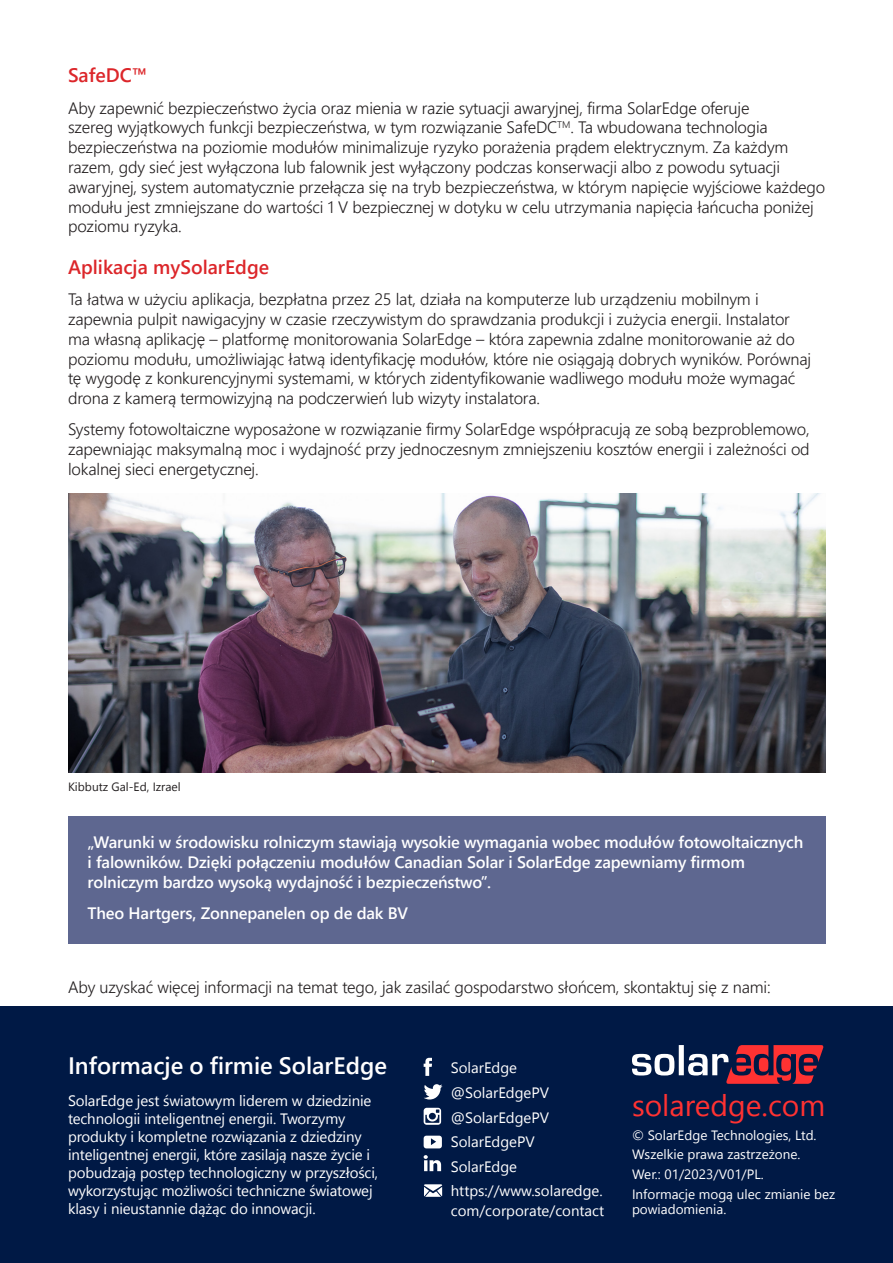
<style>
.page{position:relative;width:893px;height:1263px;background:#fff}
.page>*{position:absolute;margin:0;border:0;box-sizing:border-box;transform-origin:0 0}
.t1{font:30px "Segoe UI";color:#ff3232}
.t2{font:600 23.7px "Segoe UI";color:#fff}
.Body_Header_N{font:600 19.5px "Segoe UI";color:#dc262a}
.Body_Header_N-2{font:300 16.5px/19.8px "Segoe UI";letter-spacing:-.01em;color:#231f20}
.Body_Header_N-3{font:600 16.5px/19.8px "Segoe UI";letter-spacing:-.01em;color:#fff}
.Body{font:15px/18px "Segoe UI";letter-spacing:-.01em;color:#fff}
.Body-2{font:13.5px/19.5px "Segoe UI";color:#fff}
.Body_Header_N-4{font:12px "Segoe UI";color:#231f20}
</style>
<div class="page">
<img style="left:68px;top:493px;width:757px;height:279px">
<div style="left:0;top:1006px;width:893px;height:257px;background:#001945"></div>
<svg style="left:632px;top:1045px;width:192px;height:39px"></svg>
<svg style="left:424px;top:1108px;width:17px;height:17px"></svg>
<svg style="left:424px;top:1155px;width:17px;height:16px"></svg>
<svg style="left:424px;top:1058px;width:8px;height:18px"></svg>
<svg style="left:424px;top:1084px;width:18px;height:15px"></svg>
<svg style="left:424px;top:1136px;width:18px;height:12px"></svg>
<svg style="left:424px;top:1184px;width:18px;height:13px"></svg>
<div style="left:68px;top:816px;width:757px;height:127px;background:#5e6790"></div>
<p class="Body_Header_N" style="left:68px;top:60px;width:81px">SafeDC™</p>
<p class="Body_Header_N-2" style="left:68px;top:97px;width:759px">Aby zapewnić bezpieczeństwo życia oraz mienia w razie sytuacji awaryjnej, firma SolarEdge oferuje<br>szereg wyjątkowych funkcji bezpieczeństwa, w tym rozwiązanie SafeDC<sup>TM</sup>. Ta wbudowana technologia bezpieczeństwa na poziomie modułów minimalizuje ryzyko porażenia prądem elektrycznym. Za każdym razem, gdy sieć jest wyłączona lub falownik jest wyłączony podczas konserwacji albo z powodu sytuacji awaryjnej, system automatycznie przełącza się na tryb bezpieczeństwa, w którym napięcie wyjściowe każdego modułu jest zmniejszane do wartości 1 V bezpiecznej w dotyku w celu utrzymania napięcia łańcucha poniżej poziomu ryzyka.</p>
<p class="Body_Header_N" style="left:68px;top:251px;width:203px">Aplikacja mySolarEdge</p>
<p class="Body_Header_N-2" style="left:68px;top:289px;width:745px">Ta łatwa w użyciu aplikacja, bezpłatna przez 25 lat, działa na komputerze lub urządzeniu mobilnym i zapewnia pulpit nawigacyjny w czasie rzeczywistym do sprawdzania produkcji i zużycia energii. Instalator ma własną aplikację – platformę monitorowania SolarEdge – która zapewnia zdalne monitorowanie aż do poziomu modułu, umożliwiając łatwą identyfikację modułów, które nie osiągają dobrych wyników. Porównaj tę wygodę z konkurencyjnymi systemami, w których zidentyfikowanie wadliwego modułu może wymagać drona z kamerą termowizyjną na podczerwień lub wizyty instalatora.</p>
<p class="Body_Header_N-2" style="left:68px;top:419px;width:743px;text-align:justify">Systemy fotowoltaiczne wyposażone w rozwiązanie firmy SolarEdge współpracują ze sobą bezproblemowo, zapewniając maksymalną moc i wydajność przy jednoczesnym zmniejszeniu kosztów energii i zależności od lokalnej sieci energetycznej.</p>
<p class="Body_Header_N-4" style="left:68px;top:777px;width:114px">Kibbutz Gal-Ed, Izrael</p>
<p class="Body_Header_N-3" style="left:88px;top:832px;width:717px">„Warunki w środowisku rolniczym stawiają wysokie wymagania wobec modułów fotowoltaicznych i falowników. Dzięki połączeniu modułów Canadian Solar i SolarEdge zapewniamy firmom rolniczym bardzo wysoką wydajność i bezpieczeństwo”.</p>
<p class="Body_Header_N-3" style="left:88px;top:903px;width:322px">Theo Hartgers, Zonnepanelen op de dak BV</p>
<p class="Body_Header_N-2" style="left:68px;top:977px;width:704px">Aby uzyskać więcej informacji na temat tego, jak zasilać gospodarstwo słońcem, skontaktuj się z nami:</p>
<p class="t2" style="left:68px;top:1047px;width:320px">Informacje o firmie SolarEdge</p>
<p class="Body" style="left:68px;top:1091px;width:312px">SolarEdge jest światowym liderem w dziedzinie technologii inteligentnej energii. Tworzymy produkty i kompletne rozwiązania z dziedziny inteligentnej energii, które zasilają nasze życie i pobudzają postęp technologiczny w przyszłości, wykorzystując możliwości techniczne światowej klasy i nieustannie dążąc do innowacji.</p>
<p class="Body" style="left:451px;top:1059px;width:68px">SolarEdge</p>
<p class="Body" style="left:451px;top:1083px;width:100px">@SolarEdgePV</p>
<p class="Body" style="left:451px;top:1108px;width:100px">@SolarEdgePV</p>
<p class="Body" style="left:451px;top:1132px;width:86px">SolarEdgePV</p>
<p class="Body" style="left:451px;top:1157px;width:68px">SolarEdge</p>
<p class="Body" style="left:451px;top:1181px;width:155px;line-height:19.5px">https://www.solaredge. com/corporate/contact</p>
<p class="t1" style="left:632px;top:1081px;width:195px">solaredge.com</p>
<p class="Body-2" style="left:632px;top:1125px;width:186px">© SolarEdge Technologies, Ltd.<br>Wszelkie prawa zastrzeżone.<br>Wer.: 01/2023/V01/PL.</p>
<p class="Body-2" style="left:632px;top:1186px;width:205px;line-height:15px">Informacje mogą ulec zmianie bez powiadomienia.</p>
</div>
